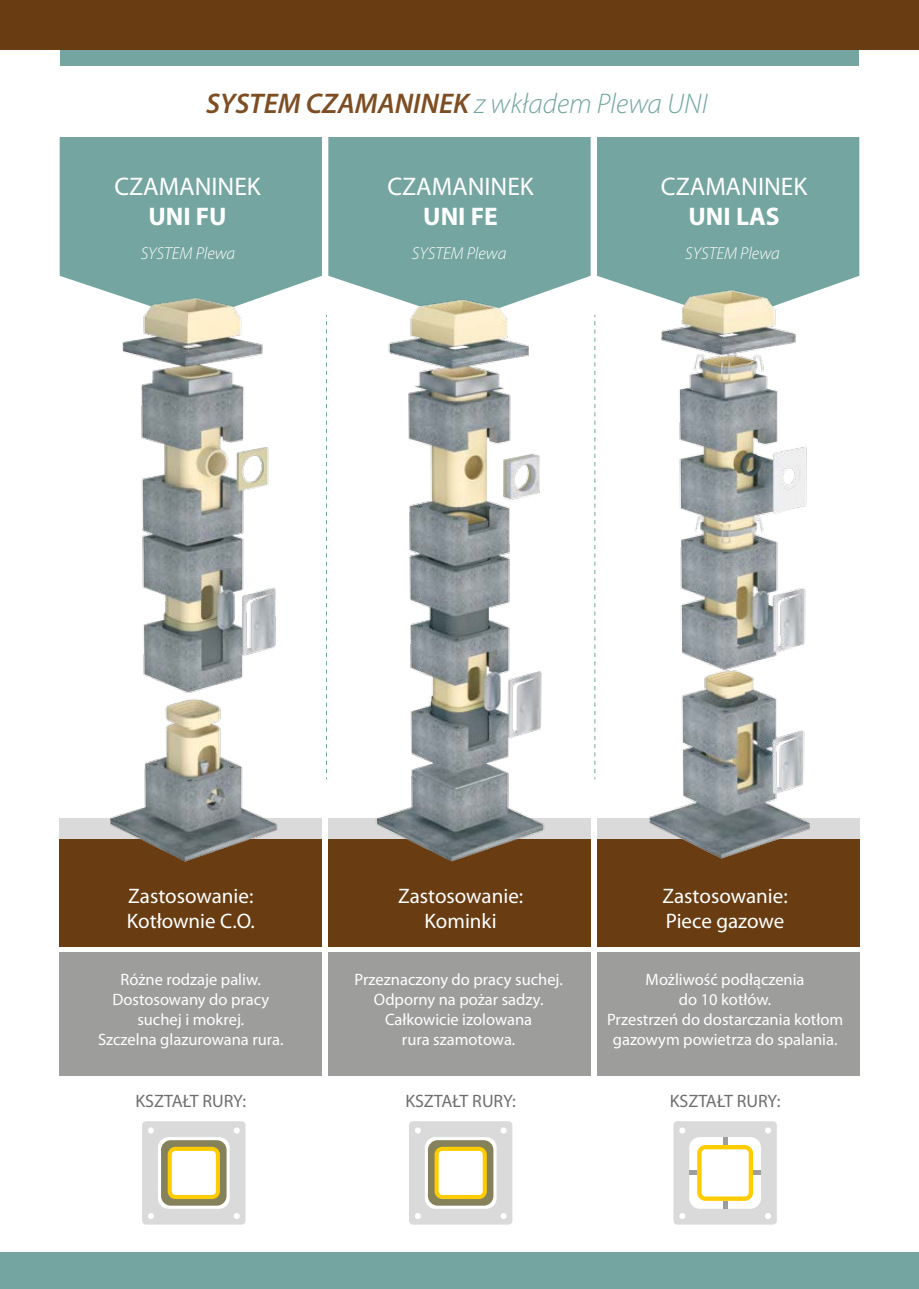
<style>
.page{position:relative;width:919px;height:1289px;background:#fff}
.page>*{position:absolute;margin:0;border:0;box-sizing:border-box;transform-origin:0 0}
.t1{font:italic 600 28.5px "Myriad Pro";color:#7d4e24}
.t2{font:25.5px "Myriad Pro";color:#fff}
.t3{font:700 25.5px "Myriad Pro";color:#fff}
.t4{font:21px/25.2px "Myriad Pro";color:#fff}
.t5{font:18px "Myriad Pro";color:#706f6f}
.t6{font:italic 300 17.25px "Myriad Pro";color:#fff}
.t7{font:16.5px/19.8px "Myriad Pro";color:#fff;text-align:center}
.s1{font-weight:300;color:#74a5a0}
</style>
<div class="page">
<div style="left:328px;top:818px;width:262px;height:257px;background:#dadada"></div>
<div style="left:60px;top:946px;width:262px;height:129px;background:#9d9d9c"></div>
<div style="left:328px;top:946px;width:262px;height:129px;background:#9d9d9c"></div>
<div style="left:597px;top:946px;width:262px;height:129px;background:#9d9d9c"></div>
<div style="left:60px;top:838px;width:262px;height:111px;background:#693c11"></div>
<div style="left:328px;top:838px;width:262px;height:111px;background:#693c11"></div>
<div style="left:597px;top:838px;width:262px;height:111px;background:#693c11"></div>
<div style="left:60px;top:0;width:798px;height:98px;background:#74a5a0"></div>
<div style="left:60px;top:137px;width:262px;height:151px;background:#74a5a0"></div>
<div style="left:328px;top:137px;width:262px;height:151px;background:#74a5a0"></div>
<div style="left:597px;top:137px;width:262px;height:151px;background:#74a5a0"></div>
<div style="left:0;top:66px;width:918px;height:71px;background:#fff"></div>
<img style="left:364px;top:267px;width:193px;height:595px">
<img style="left:95px;top:285px;width:197px;height:577px">
<img style="left:632px;top:266px;width:203px;height:593px">
<div style="left:0;top:1252px;width:918px;height:36px;background:#74a5a0"></div>
<hr style="left:35px;top:947px;width:824px;height:4px;background:#fff">
<svg style="left:142px;top:1121px;width:103px;height:103px"></svg>
<svg style="left:409px;top:1121px;width:103px;height:103px"></svg>
<svg style="left:673px;top:1121px;width:103px;height:103px"></svg>
<div style="left:0;top:0;width:918px;height:49px;background:#693c11"></div>
<hr style="left:918px;top:0;width:1px;height:49px;background:#693c11">
<svg style="left:326px;top:315px;width:1px;height:464px"></svg>
<svg style="left:594px;top:315px;width:1px;height:464px"></svg>
<h1 class="t1" style="left:206px;top:85px;width:503px">SYSTEM CZAMANINEK <span class="s1">z wkładem Plewa UNI</span></h1>
<h2 class="t2" style="left:114px;top:170px;width:148px">CZAMANINEK</h2>
<h2 class="t3" style="left:148px;top:200px;width:80px">UNI FU</h2>
<p class="t6" style="left:141px;top:243px;width:96px">SYSTEM Plewa</p>
<h2 class="t2" style="left:387px;top:170px;width:148px">CZAMANINEK</h2>
<h2 class="t3" style="left:423px;top:200px;width:76px">UNI FE</h2>
<p class="t6" style="left:412px;top:243px;width:96px">SYSTEM Plewa</p>
<h2 class="t2" style="left:661px;top:170px;width:148px">CZAMANINEK</h2>
<h2 class="t3" style="left:688px;top:200px;width:93px">UNI LAS</h2>
<p class="t6" style="left:685px;top:243px;width:96px">SYSTEM Plewa</p>
<p class="t4" style="left:127px;top:882px;width:129px">Zastosowanie:<br>Kotłownie C.O.</p>
<p class="t4" style="left:398px;top:882px;width:127px;text-align:center">Zastosowanie:<br>Kominki</p>
<p class="t4" style="left:662px;top:882px;width:127px">Zastosowanie:<br>Piece gazowe</p>
<p class="t7" style="left:98px;top:969px;width:187px">Różne rodzaje paliw.<br>Dostosowany do pracy suchej i mokrej.<br>Szczelna glazurowana rura.</p>
<p class="t7" style="left:354px;top:969px;width:210px">Przeznaczony do pracy suchej.<br>Odporny na pożar sadzy.<br>Całkowicie izolowana<br>rura szamotowa.</p>
<p class="t7" style="left:607px;top:969px;width:238px">Możliwość podłączenia<br>do 10 kotłów.<br>Przestrzeń do dostarczania kotłom gazowym powietrza do spalania.</p>
<p class="t5" style="left:135px;top:1089px;width:112px">KSZTAŁT RURY:</p>
<p class="t5" style="left:405px;top:1089px;width:112px">KSZTAŁT RURY:</p>
<p class="t5" style="left:669px;top:1089px;width:112px">KSZTAŁT RURY:</p>
</div>
